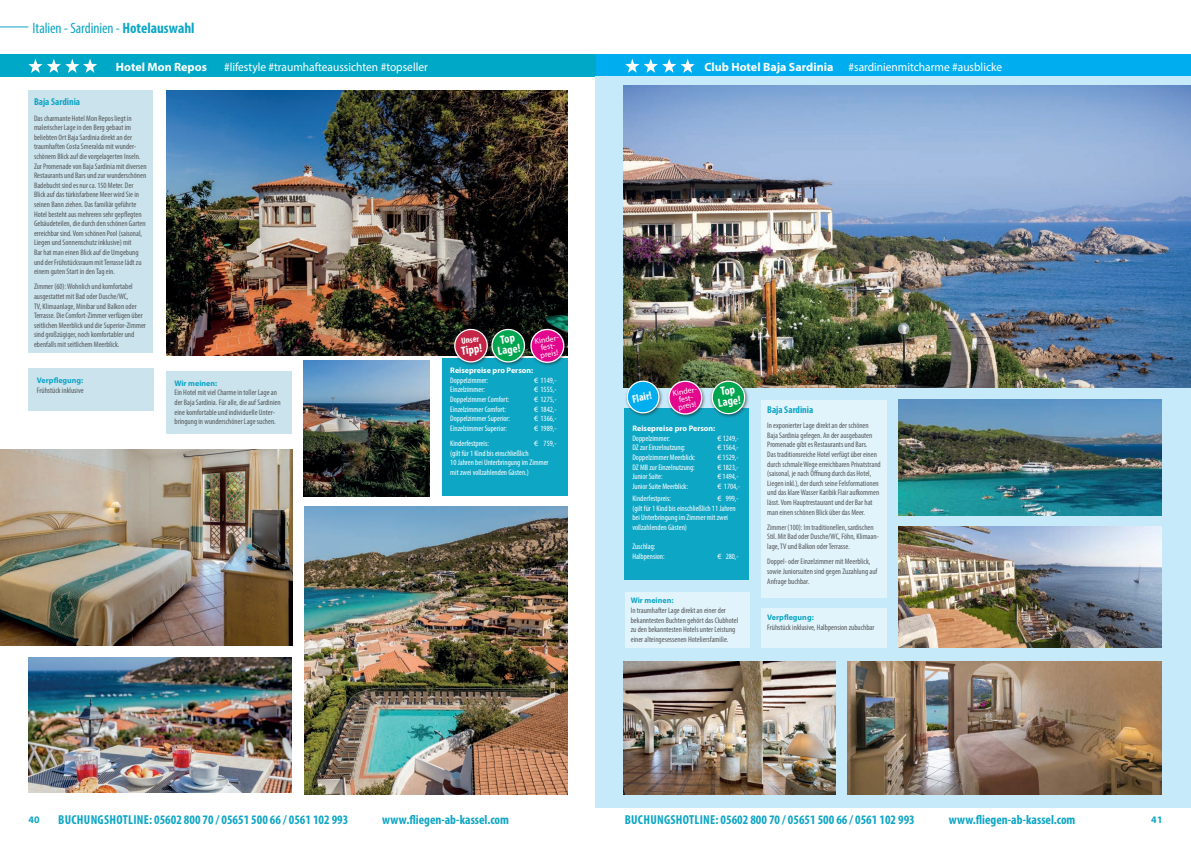
<style>
.page{position:relative;width:1191px;height:842px;background:#fff}
.page>*{position:absolute;margin:0;border:0;box-sizing:border-box;transform-origin:0 0}
.t1{font:condensed 15px "Myriad Pro";letter-spacing:-.005em;color:#0ea6c5}
.t2{font:700 condensed 13px "Myriad Pro";color:#0ea6c5}
.t3{font:12px "Myriad Pro";color:#fff;scale:.95 1}
.t4{font:700 12px "Myriad Pro";color:#fff}
.t5{font:700 condensed 12px/11px "Myriad Pro";color:#fff;text-align:center}
.t6{font:700 condensed 11px "Myriad Pro";color:#fff}
.t7{font:700 condensed 10px "Myriad Pro";color:#0ea6c5}
.t8{font:700 10px "Myriad Pro";color:#0ea6c5}
.t9{font:700 condensed 9px "Myriad Pro";color:#fff}
.t10{font:condensed 8px/9.6px "Myriad Pro";color:#57585a}
.t11{font:condensed 8px/9.6px "Myriad Pro";color:#fff}
.t12{font:700 8px "Myriad Pro";color:#0ea6c5}
.t13{font:700 8px "Myriad Pro";color:#fff}
.t14{font:8px/7.2px "Myriad Pro";color:#fff;text-align:center}
.s1{font-weight:700}
.s2{font-stretch:normal}
</style>
<div class="page">
<svg style="left:0;top:26px;width:28px;height:1px"></svg>
<div style="left:595px;top:54px;width:596px;height:23px;background:#00aeef"></div>
<svg style="left:625px;top:59px;width:69px;height:14px"></svg>
<div style="left:0;top:54px;width:595px;height:23px;background:#00a8c7"></div>
<svg style="left:28px;top:59px;width:69px;height:14px"></svg>
<div style="left:595px;top:77px;width:596px;height:731px;background:#c6eafa"></div>
<img style="left:0;top:449px;width:292px;height:197px">
<img style="left:304px;top:507px;width:263px;height:288px">
<img style="left:166px;top:90px;width:401px;height:265px">
<div style="left:442px;top:359px;width:125px;height:137px;background:#0ea6c5"></div>
<img style="left:28px;top:658px;width:264px;height:134px">
<img style="left:304px;top:360px;width:125px;height:136px">
<div style="left:625px;top:592px;width:124px;height:55px;background:#e1f4fc"></div>
<img style="left:624px;top:85px;width:567px;height:303px">
<img style="left:623px;top:662px;width:213px;height:133px">
<img style="left:847px;top:662px;width:314px;height:133px">
<img style="left:898px;top:527px;width:263px;height:120px">
<img style="left:898px;top:400px;width:263px;height:116px">
<div style="left:166px;top:371px;width:126px;height:63px;background:#cae3ed"></div>
<div style="left:28px;top:369px;width:126px;height:42px;background:#cae3ed"></div>
<div style="left:452px;top:327px;width:40px;height:40px;background:#231f20;opacity:.6"></div>
<div style="left:489px;top:327px;width:40px;height:40px;background:#0ea6c5"></div>
<div style="left:761px;top:608px;width:126px;height:39px;background:#e1f4fc"></div>
<div style="left:28px;top:91px;width:124px;height:262px;background:#cae3ed"></div>
<div style="left:761px;top:400px;width:126px;height:197px;background:#e1f4fc"></div>
<div style="left:624px;top:408px;width:124px;height:172px;background:#0ea6c5"></div>
<div style="left:709px;top:378px;width:40px;height:40px;background:#231f20;opacity:.6"></div>
<svg style="left:711px;top:380px;width:34px;height:35px"></svg>
<div style="left:666px;top:379px;width:40px;height:40px;background:#231f20;opacity:.6"></div>
<svg style="left:624px;top:379px;width:80px;height:37px"></svg>
<div style="left:528px;top:327px;width:40px;height:40px;background:#231f20;opacity:.6"></div>
<svg style="left:454px;top:327px;width:112px;height:38px;background:#6c5869"></svg>
<h1 class="t1" style="left:33px;top:19px;width:163px">Italien - Sardinien - <span class="s1">Hotelauswahl</span></h1>
<h3 class="t4" style="left:116px;top:59px;width:92px">Hotel Mon Repos</h3>
<h3 class="t3" style="left:224px;top:59px;width:216px">#lifestyle #traumhafteaussichten #topseller</h3>
<h3 class="t4" style="left:704px;top:59px;width:130px">Club Hotel Baja Sardinia</h3>
<h3 class="t3" style="left:848px;top:59px;width:163px">#sardinienmitcharme #ausblicke</h3>
<p class="t7" style="left:34px;top:96px;width:48px">Baja Sardinia</p>
<p class="t10" style="left:34px;top:113px;width:114px">Das charmante Hotel Mon Repos liegt in malerischer Lage in den Berg gebaut im beliebten Ort Baja Sardinia direkt an der traumhaften Costa Smeralda mit wunder&shy;schönem Blick auf die vorgelagerten Inseln.<br>Zur Promenade von Baja Sardinia mit diversen Restaurants und Bars und zur wunderschönen Badebucht sind es nur ca. 150 Meter. Der Blick auf das türkisfarbene Meer wird Sie in seinen Bann ziehen. Das familiär geführte Hotel besteht aus mehreren sehr gepflegten Gebäudeteilen, die durch den schönen Garten erreichbar sind. Vom schönen Pool (saisonal, Liegen und Sonnenschutz inklusive) mit<br>Bar hat man einen Blick auf die Umgebung und der Frühstücksraum mit Terrasse lädt zu einem guten Start in den Tag ein.</p>
<p class="t10" style="left:34px;top:282px;width:113px">Zimmer (60): Wohnlich und komfortabel ausgestattet mit Bad oder Dusche/WC,<br>TV, Klimaanlage, Minibar und Balkon oder Terrasse. Die Comfort-Zimmer verfügen über seitlichen Meerblick und die Superior-Zimmer sind großzügiger, noch komfortabler und ebenfalls mit seitlichem Meerblick.</p>
<p class="t12" style="left:37px;top:375px;width:48px">Verpflegung:</p>
<p class="t10" style="left:37px;top:385px;width:48px">Frühstück inklusive</p>
<p class="t12" style="left:174px;top:378px;width:44px">Wir meinen:</p>
<p class="t10" style="left:174px;top:388px;width:108px">Ein Hotel mit viel Charme in toller Lage an der Baja Sardinia. Für alle, die auf Sardinien eine komfortable und individuelle Unter&shy;bringung in wunderschöner Lage suchen.</p>
<p class="t9" style="left:460px;top:335px;width:19px;rotate:-8deg">Unser</p>
<h3 class="t5" style="left:460px;top:345px;width:22px;rotate:-8deg">Tipp!</h3>
<h3 class="t5" style="left:495px;top:334px;width:24px;rotate:-8deg">Top<br>Lage!</h3>
<p class="t14" style="left:534px;top:338px;width:27px;rotate:-10deg">Kinder&shy;fest&shy;preis!</p>
<p class="t13" style="left:450px;top:365px;width:84px">Reisepreise pro Person:</p>
<p class="t11" style="left:450px;top:375px;width:39px">Doppelzimmer:</p>
<p class="t11" style="left:534px;top:375px;width:24px"><span class="s2">€</span> 1149,-</p>
<p class="t11" style="left:450px;top:385px;width:36px">Einzelzimmer:</p>
<p class="t11" style="left:534px;top:385px;width:24px"><span class="s2">€</span> 1555,-</p>
<p class="t11" style="left:450px;top:394px;width:61px">Doppelzimmer Comfort:</p>
<p class="t11" style="left:534px;top:394px;width:24px"><span class="s2">€</span> 1275,-</p>
<p class="t11" style="left:450px;top:404px;width:57px">Einzelzimmer Comfort:</p>
<p class="t11" style="left:534px;top:404px;width:24px"><span class="s2">€</span> 1842,-</p>
<p class="t11" style="left:450px;top:414px;width:61px">Doppelzimmer Superior:</p>
<p class="t11" style="left:534px;top:414px;width:24px"><span class="s2">€</span> 1366,-</p>
<p class="t11" style="left:450px;top:423px;width:58px">Einzelzimmer Superior:</p>
<p class="t11" style="left:534px;top:423px;width:24px"><span class="s2">€</span> 1989,-</p>
<p class="t11" style="left:450px;top:438px;width:40px">Kinderfestpreis:</p>
<p class="t11" style="left:534px;top:438px;width:24px"><span class="s2">€</span> 759,-</p>
<p class="t11" style="left:450px;top:448px;width:100px">(gilt für 1 Kind bis einschließlich<br>10 Jahren bei Unterbringung im Zimmer mit zwei vollzahlenden Gästen.)</p>
<h3 class="t6" style="left:631px;top:392px;width:21px;rotate:-11deg">Flair!</h3>
<h3 class="t5" style="left:715px;top:386px;width:24px;rotate:-8deg">Top<br>Lage!</h3>
<p class="t14" style="left:672px;top:390px;width:27px;rotate:-10deg">Kinder&shy;fest&shy;preis!</p>
<p class="t13" style="left:632px;top:423px;width:84px">Reisepreise pro Person:</p>
<p class="t11" style="left:632px;top:433px;width:39px">Doppelzimmer:</p>
<p class="t11" style="left:717px;top:433px;width:23px"><span class="s2">€</span> 1249,-</p>
<p class="t11" style="left:632px;top:443px;width:55px">DZ zur Einzelnutzung:</p>
<p class="t11" style="left:717px;top:443px;width:23px"><span class="s2">€</span> 1564,-</p>
<p class="t11" style="left:632px;top:452px;width:65px">Doppelzimmer Meerblick:</p>
<p class="t11" style="left:717px;top:452px;width:23px"><span class="s2">€</span> 1529,-</p>
<p class="t11" style="left:632px;top:462px;width:64px">DZ MB zur Einzelnutzung:</p>
<p class="t11" style="left:717px;top:462px;width:23px"><span class="s2">€</span> 1823,-</p>
<p class="t11" style="left:632px;top:472px;width:32px">Junior Suite:</p>
<p class="t11" style="left:717px;top:472px;width:23px"><span class="s2">€</span> 1494,-</p>
<p class="t11" style="left:632px;top:481px;width:57px">Junior Suite Meerblick:</p>
<p class="t11" style="left:717px;top:481px;width:24px"><span class="s2">€</span> 1704,-</p>
<p class="t11" style="left:632px;top:494px;width:40px">Kinderfestpreis:</p>
<p class="t11" style="left:632px;top:494px;width:108px;text-indent:85px"><span class="s2">€</span> 999,- (gilt für 1 Kind bis einschließlich 11 Jahren bei Unterbringung im Zimmer mit zwei vollzahlenden Gästen)</p>
<p class="t11" style="left:632px;top:542px;width:34px">Zuschlag:<br>Halbpension:</p>
<p class="t11" style="left:717px;top:551px;width:23px"><span class="s2">€</span> 280,-</p>
<p class="t12" style="left:631px;top:595px;width:44px">Wir meinen:</p>
<p class="t10" style="left:631px;top:605px;width:109px">In traumhafter Lage direkt an einer der bekanntesten Buchten gehört das Clubhotel zu den bekanntesten Hotels unter Leistung einer alteingesessenen Hoteliersfamilie.</p>
<p class="t7" style="left:767px;top:403px;width:48px">Baja Sardinia</p>
<p class="t10" style="left:767px;top:421px;width:115px">In exponierter Lage direkt an der schönen Baja Sardinia gelegen. An der ausgebauten Promenade gibt es Restaurants und Bars.<br>Das traditionsreiche Hotel verfügt über einen durch schmale Wege erreichbaren Privatstrand (saisonal, je nach Öffnung durch das Hotel, Liegen inkl.), der durch seine Felsformationen und das klare Wasser Karibik Flair aufkommen lässt. Vom Hauptrestaurant und der Bar hat man einen schönen Blick über das Meer.</p>
<p class="t10" style="left:767px;top:522px;width:113px">Zimmer (100): Im traditionellen, sardischen<br>Stil. Mit Bad oder Dusche/WC, Föhn, Klimaan&shy;lage, TV und Balkon oder Terrasse.</p>
<p class="t10" style="left:767px;top:557px;width:112px">Doppel- oder Einzelzimmer mit Meerblick, sowie Juniorsuiten sind gegen Zuzahlung auf<br>Anfrage buchbar.</p>
<p class="t12" style="left:767px;top:612px;width:48px">Verpflegung:</p>
<p class="t10" style="left:767px;top:622px;width:109px">Frühstück inklusive, Halbpension zubuchbar</p>
<p class="t8" style="left:28px;top:813px;width:13px">40</p>
<h2 class="t2" style="left:58px;top:812px;width:291px">BUCHUNGSHOTLINE: 05602 800 70 / 05651 500 66 / 0561 102 993</h2>
<h2 class="t2" style="left:382px;top:812px;width:128px">www.fliegen-ab-kassel.com</h2>
<h2 class="t2" style="left:624px;top:812px;width:291px">BUCHUNGSHOTLINE: 05602 800 70 / 05651 500 66 / 0561 102 993</h2>
<h2 class="t2" style="left:948px;top:812px;width:128px">www.fliegen-ab-kassel.com</h2>
<p class="t8" style="left:1151px;top:813px;width:13px">41</p>
</div>
